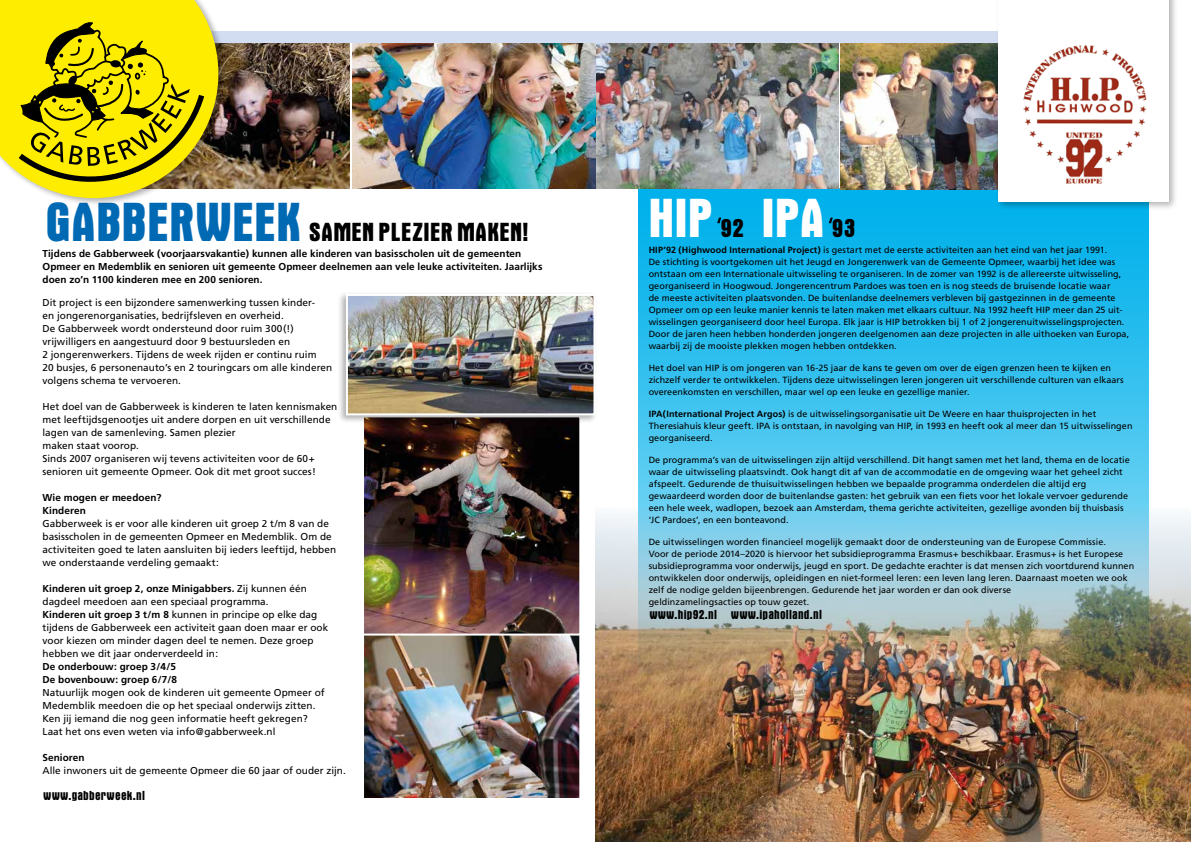
<style>
.page{position:relative;width:1191px;height:842px;background:#fff}
.page>*{position:absolute;margin:0;border:0;box-sizing:border-box;transform-origin:0 0}
.t1{font:42px "OPTI Aurora Grotesk Nine";letter-spacing:.005em;color:#fff}
.t2{font:20px "OPTI Aurora Grotesk Nine";letter-spacing:.005em;color:#000}
.t3{font:10px/13px "Frutiger";letter-spacing:.005em;color:#000}
.t4{font:700 10px/13px "Frutiger";letter-spacing:.005em;color:#000}
.t5{font:10px "OPTI Aurora Grotesk Nine";letter-spacing:.02em;color:#000}
.t6{font:9px/12px "Frutiger";letter-spacing:.01em;color:#000}
.s1{font-size:42px;color:#0069b4}
.s2{font-size:20px;color:#000}
.s3{font-weight:700}
</style>
<div class="page">
<img style="left:233px;top:43px;width:117px;height:145px">
<svg style="left:639px;top:188px;width:510px;height:321px;background:#2ebeee"></svg>
<img style="left:840px;top:43px;width:155px;height:147px">
<img style="left:353px;top:43px;width:485px;height:145px">
<img style="left:595px;top:509px;width:596px;height:333px">
<svg style="left:717px;top:218px;width:4px;height:5px"></svg>
<svg style="left:828px;top:218px;width:4px;height:5px"></svg>
<div style="left:0;top:31px;width:595px;height:12px;background:#d3ddf2"></div>
<img style="left:365px;top:635px;width:213px;height:162px">
<div style="left:362px;top:631px;width:219px;height:169px;border:2px solid #fff"></div>
<img style="left:365px;top:424px;width:213px;height:208px">
<div style="left:362px;top:415px;width:219px;height:220px;border:2px solid #fff"></div>
<div style="left:337px;top:291px;width:261px;height:133px;background:#000;opacity:.3"></div>
<img style="left:349px;top:297px;width:243px;height:115px">
<div style="left:346px;top:294px;width:249px;height:121px;border:2px solid #fff"></div>
<div style="left:595px;top:31px;width:543px;height:12px;background:#d3ddf2"></div>
<div style="left:995px;top:0;width:183px;height:211px;background:#000;opacity:.3"></div>
<div style="left:998px;top:0;width:170px;height:201px;background:#fff"></div>
<img style="left:1023px;top:45px;width:124px;height:139px">
<svg style="left:0;top:0;width:233px;height:204px;fill:#ffed00"></svg>
<svg style="left:19px;top:21px;width:185px;height:167px;background:#c6b703"></svg>
<h2 class="t2" style="left:43px;top:222px;width:486px"><span class="s1">GABBERWEEK</span> SAMEN PLEZIER MAKEN!</h2>
<h1 class="t1" style="left:646px;top:198px;width:210px">HIP <span class="s2">92</span> IPA <span class="s2">93</span></h1>
<p class="t4" style="left:43px;top:247px;width:501px">Tijdens de Gabberweek (voorjaarsvakantie) kunnen alle kinderen van basisscholen uit de gemeenten<br>Opmeer en Medemblik en senioren uit gemeente Opmeer deelnemen aan vele leuke activiteiten. Jaarlijks doen zo’n 1100 kinderen mee en 200 senioren.</p>
<p class="t3" style="left:43px;top:296px;width:291px">Dit project is een bijzondere samenwerking tussen kinder-<br>en jongerenorganisaties, bedrijfsleven en overheid.<br>De Gabberweek wordt ondersteund door ruim 300(!) vrijwilligers en aangestuurd door 9 bestuursleden en<br>2 jongerenwerkers. Tijdens de week rijden er continu ruim<br>20 busjes, 6 personenauto’s en 2 touringcars om alle kinderen volgens schema te vervoeren.</p>
<p class="t3" style="left:43px;top:400px;width:296px">Het doel van de Gabberweek is kinderen te laten kennismaken met leeftijdsgenootjes uit andere dorpen en uit verschillende lagen van de samenleving. Samen plezier<br>maken staat voorop.<br>Sinds 2007 organiseren wij tevens activiteiten voor de 60+ senioren uit gemeente Opmeer. Ook dit met groot succes!</p>
<p class="t4" style="left:43px;top:491px;width:120px">Wie mogen er meedoen?<br>Kinderen</p>
<p class="t3" style="left:43px;top:517px;width:295px">Gabberweek is er voor alle kinderen uit groep 2 t/m 8 van de basisscholen in de gemeenten Opmeer en Medemblik. Om de activiteiten goed te laten aansluiten bij ieders leeftijd, hebben we onderstaande verdeling gemaakt:</p>
<p class="t3" style="left:43px;top:582px;width:287px"><span class="s3">Kinderen uit groep 2, onze Minigabbers.</span> Zij kunnen één dagdeel meedoen aan een speciaal programma.<br><span class="s3">Kinderen uit groep 3 t/m 8</span> kunnen in principe op elke dag tijdens de Gabberweek een activiteit gaan doen maar er ook voor kiezen om minder dagen deel te nemen. Deze groep hebben we dit jaar onderverdeeld in:</p>
<p class="t4" style="left:43px;top:660px;width:136px">De onderbouw: groep 3/4/5<br>De bovenbouw: groep 6/7/8</p>
<p class="t3" style="left:43px;top:686px;width:284px">Natuurlijk mogen ook de kinderen uit gemeente Opmeer of Medemblik meedoen die op het speciaal onderwijs zitten.<br>Ken jij iemand die nog geen informatie heeft gekregen?<br>Laat het ons even weten via info@gabberweek.nl</p>
<p class="t4" style="left:43px;top:751px;width:44px">Senioren</p>
<p class="t3" style="left:43px;top:764px;width:305px">Alle inwoners uit de gemeente Opmeer die 60 jaar of ouder zijn.</p>
<p class="t5" style="left:43px;top:791px;width:103px">www.gabberweek.nl</p>
<p class="t6" style="left:648px;top:244px;width:482px"><span class="s3">HIP’92 (Highwood International Project)</span> is gestart met de eerste activiteiten aan het eind van het jaar 1991.<br>De stichting is voortgekomen uit het Jeugd en Jongerenwerk van de Gemeente Opmeer, waarbij het idee was ontstaan om een Internationale uitwisseling te organiseren. In de zomer van 1992 is de allereerste uitwisseling, georganiseerd in Hoogwoud. Jongerencentrum Pardoes was toen en is nog steeds de bruisende locatie waar<br>de meeste activiteiten plaatsvonden. De buitenlandse deelnemers verbleven bij gastgezinnen in de gemeente Opmeer om op een leuke manier kennis te laten maken met elkaars cultuur. Na 1992 heeft HIP meer dan 25 uit&shy;wisselingen georganiseerd door heel Europa. Elk jaar is HIP betrokken bij 1 of 2 jongerenuitwisselingsprojecten.<br>Door de jaren heen hebben honderden jongeren deelgenomen aan deze projecten in alle uithoeken van Europa, waarbij zij de mooiste plekken mogen hebben ontdekken.</p>
<p class="t6" style="left:648px;top:362px;width:476px">Het doel van HIP is om jongeren van 16-25 jaar de kans te geven om over de eigen grenzen heen te kijken en zichzelf verder te ontwikkelen. Tijdens deze uitwisselingen leren jongeren uit verschillende culturen van elkaars overeenkomsten en verschillen, maar wel op een leuke en gezellige manier.</p>
<p class="t6" style="left:648px;top:408px;width:485px"><span class="s3">IPA(International Project Argos)</span> is de uitwisselingsorganisatie uit De Weere en haar thuisprojecten in het<br>Theresiahuis kleur geeft. IPA is ontstaan, in navolging van HIP, in 1993 en heeft ook al meer dan 15 uitwisselingen georganiseerd.</p>
<p class="t6" style="left:648px;top:454px;width:482px">De programma’s van de uitwisselingen zijn altijd verschillend. Dit hangt samen met het land, thema en de locatie waar de uitwisseling plaatsvindt. Ook hangt dit af van de accommodatie en de omgeving waar het geheel zicht afspeelt. Gedurende de thuisuitwisselingen hebben we bepaalde programma onderdelen die altijd erg gewaardeerd worden door de buitenlandse gasten: het gebruik van een fiets voor het lokale vervoer gedurende een hele week, wadlopen, bezoek aan Amsterdam, thema gerichte activiteiten, gezellige avonden bij thuisbasis ‘JC Pardoes’, en een bonteavond.</p>
<p class="t6" style="left:648px;top:536px;width:487px">De uitwisselingen worden financieel mogelijk gemaakt door de ondersteuning van de Europese Commissie.<br>Voor de periode 2014–2020 is hiervoor het subsidieprogramma Erasmus+ beschikbaar. Erasmus+ is het Europese subsidieprogramma voor onderwijs, jeugd en sport. De gedachte erachter is dat mensen zich voortdurend kunnen ontwikkelen door onderwijs, opleidingen en niet-formeel leren: een leven lang leren. Daarnaast moeten we ook zelf de nodige gelden bijeenbrengen. Gedurende het jaar worden er dan ook diverse<br>geldinzamelingsacties op touw gezet.</p>
<p class="t5" style="left:648px;top:609px;width:69px">www.hip92.nl</p>
<p class="t5" style="left:730px;top:609px;width:93px">www.ipaholland.nl</p>
</div>
